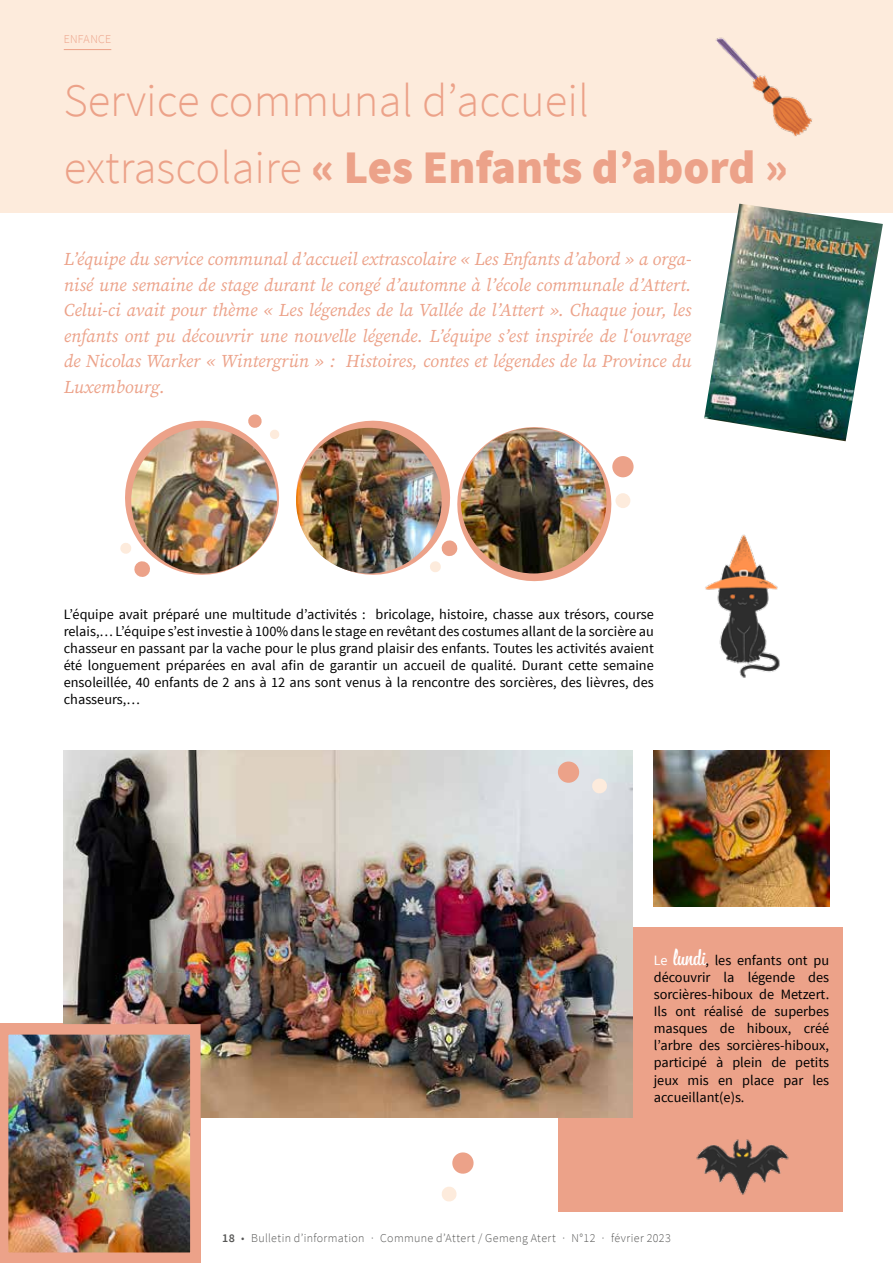
<style>
.page{position:relative;width:893px;height:1263px;background:#fff}
.page>*{position:absolute;margin:0;border:0;box-sizing:border-box;transform-origin:0 0}
.t1{font:300 46.5px/67.5px "Source Sans Pro";color:#eca289}
.t2{font:italic 18px/25.5px "Source Serif Pro";color:#eca289;text-align:justify}
.t3{font:14.25px/17.1px "Source Sans Pro";color:#000;text-align:justify}
.t4{font:300 12px "Source Sans Pro";letter-spacing:.03em;color:#575756}
.t5{font:300 12px "Source Sans Pro";letter-spacing:.025em;color:#eca289}
.s1{font-weight:900}
.s2{color:#fff}
.s3{font-family:"Bistro Script";font-size:22.5px;color:#fff}
.s4{font-weight:600}
</style>
<div class="page">
<div style="left:558px;top:927px;width:285px;height:285px;background:#eca289"></div>
<div style="left:0;top:0;width:893px;height:213px;background:#fdebdc"></div>
<img style="left:704px;top:204px;width:179px;height:237px">
<div style="left:612px;top:456px;width:22px;height:21px;background:#eca289;border-radius:50%"></div>
<svg style="left:452px;top:1152px;width:22px;height:22px"></svg>
<div style="left:615px;top:493px;width:15px;height:15px;background:#fdebdc;border-radius:50%"></div>
<svg style="left:442px;top:1186px;width:15px;height:16px"></svg>
<img style="left:120px;top:414px;width:501px;height:168px">
<img style="left:705px;top:534px;width:75px;height:144px">
<img style="left:696px;top:1139px;width:93px;height:56px">
<img style="left:64px;top:750px;width:568px;height:368px">
<img style="left:654px;top:750px;width:175px;height:157px">
<img style="left:0;top:1024px;width:201px;height:239px">
<img style="left:715px;top:37px;width:97px;height:100px">
<svg style="left:556px;top:760px;width:25px;height:24px"></svg>
<svg style="left:591px;top:777px;width:17px;height:17px"></svg>
<hr style="left:64px;top:49px;width:47px;height:1px;background:#eca289">
<p class="t5" style="left:64px;top:32px;width:49px">ENFANCE</p>
<h1 class="t1" style="left:64px;top:67px;width:726px">Service communal d’accueil extrascolaire <span class="s1">« Les Enfants d’abord »</span></h1>
<p class="t2" style="left:64px;top:246px;width:629px">L’équipe du service communal d’accueil extrascolaire « Les Enfants d’abord » a orga&shy;nisé une semaine de stage durant le congé d’automne à l’école communale d’Attert.<br>Celui-ci avait pour thème « Les légendes de la Vallée de l’Attert ». Chaque jour, les enfants ont pu découvrir une nouvelle légende. L’équipe s’est inspirée de l‘ouvrage de Nicolas Warker « Wintergrün » : Histoires, contes et légendes de la Province du Luxembourg.</p>
<p class="t3" style="left:64px;top:606px;width:592px">L’équipe avait préparé une multitude d’activités : bricolage, histoire, chasse aux trésors, course relais,… L’équipe s’est investie à 100% dans le stage en revêtant des costumes allant de la sorcière au chasseur en passant par la vache pour le plus grand plaisir des enfants. Toutes les activités avaient été longuement préparées en aval afin de garantir un accueil de qualité. Durant cette semaine ensoleillée, 40 enfants de 2 ans à 12 ans sont venus à la rencontre des sorcières, des lièvres, des chasseurs,…</p>
<p class="t3" style="left:654px;top:952px;width:177px"><span class="s2">Le</span> <span class="s3">lundi</span>, les enfants ont pu découvrir la légende des sorcières-hiboux de Metzert.<br>Ils ont réalisé de superbes masques de hiboux, créé l’arbre des sorcières-hiboux, participé à plein de petits jeux mis en place par les accueillant(e)s.</p>
<p class="t4" style="left:222px;top:1230px;width:450px"><span class="s4">18</span> • Bulletin d’information · Commune d’Attert / Gemeng Atert · N°12 · février 2023</p>
</div>
